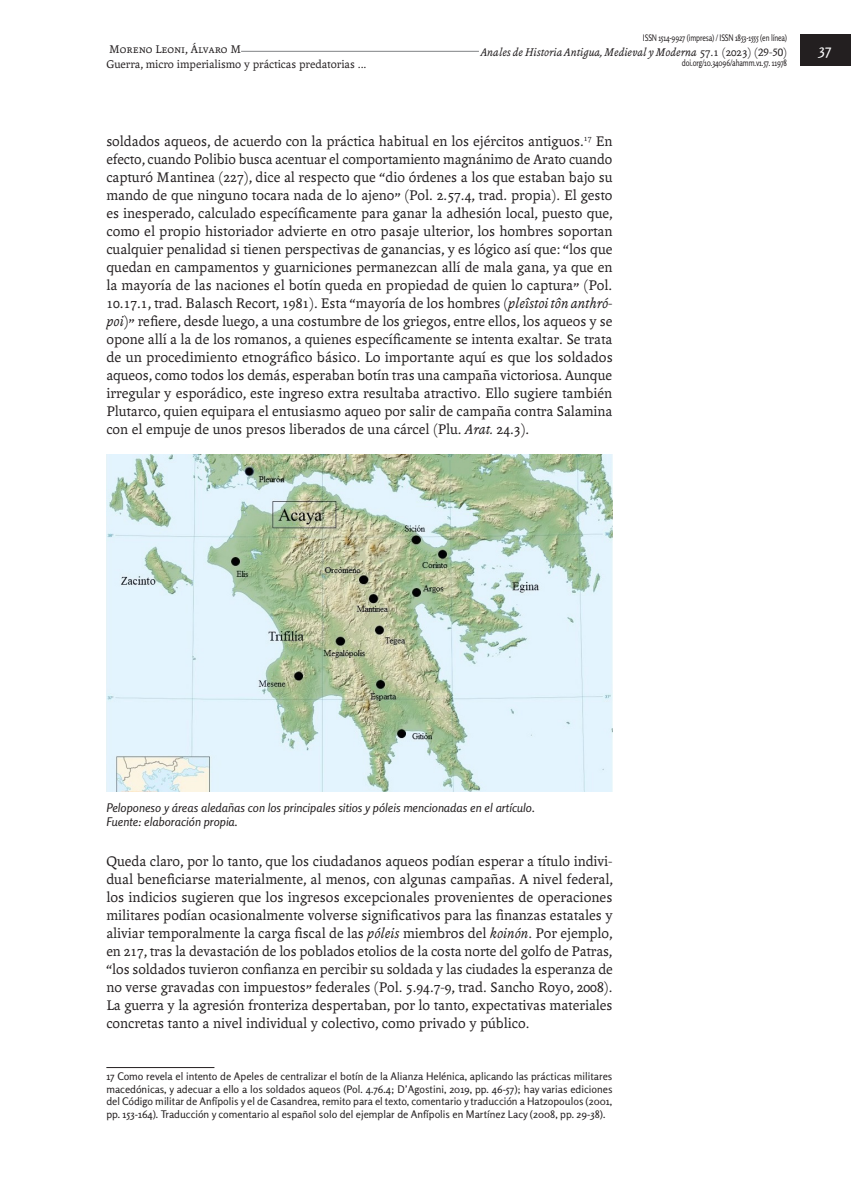
<style>
.page{position:relative;width:851px;height:1191px;background:#fff}
.page>*{position:absolute;margin:0;border:0;box-sizing:border-box;transform-origin:0 0}
.art-texto-central{font:15px/18px "Andralis ND Os F";color:#231f20;text-align:justify}
.t1{font:15px "Rosario";color:#fff}
.Nota_al_pie_o_Img{font:italic 12px "Rosario";color:#231f20}
.t2{font:italic 12px "Andralis ND Os F";color:#231f20}
.t3{font:12px "Andralis ND Os F";color:#231f20}
.t4{font:12px "Andralis NDSC";color:#231f20}
.nota-al-pie{font:10.5px/12.6px "Rosario";color:#231f20;text-align:justify}
.t5{font:9px "Rosario";letter-spacing:-.02em;color:#231f20;scale:.8 1}
.s1{font-style:normal}
.s2{font-family:"Andralis NDSC";font-style:normal}
.s3{font-style:italic}
</style>
<div class="page">
<hr style="left:112px;top:51px;width:540px;height:1px;background:#808285">
<div style="left:479px;top:45px;width:308px;height:15px;background:#fff"></div>
<div style="left:799px;top:35px;width:51px;height:31px;background:#231f20"></div>
<div style="left:106px;top:43px;width:135px;height:15px;background:#fff"></div>
<hr style="left:106px;top:1067px;width:108px;height:1px;background:#231f20">
<img style="left:106px;top:454px;width:506px;height:337px">
<p class="t5" style="left:643px;top:33px;width:182px">ISSN 1514-9927 (impresa) / ISSN 1853-1555 (en línea)</p>
<p class="t2" style="left:481px;top:45px;width:308px">Anales de Historia Antigua, Medieval y Moderna <span class="s1">57.1 (2023)</span> <span class="s2">(29-50)</span></p>
<p class="t5" style="left:681px;top:58px;width:133px">doi.org/10.34096/ahamm.v1.57. 11978</p>
<p class="t4" style="left:109px;top:43px;width:133px">Moreno Leoni, Álvaro M</p>
<p class="t1" style="left:818px;top:40px;width:14px">37</p>
<p class="t3" style="left:106px;top:57px;width:262px">Guerra, micro imperialismo y prácticas predatorias ...</p>
<p class="art-texto-central" style="left:106px;top:132px;width:508px">soldados aqueos, de acuerdo con la práctica habitual en los ejércitos antiguos.<sup>17</sup> En efecto, cuando Polibio busca acentuar el comportamiento magnánimo de Arato cuando capturó Mantinea (227), dice al respecto que “dio órdenes a los que estaban bajo su mando de que ninguno tocara nada de lo ajeno” (Pol. 2.57.4, trad. propia). El gesto es inesperado, calculado específicamente para ganar la adhesión local, puesto que, como el propio historiador advierte en otro pasaje ulterior, los hombres soportan cualquier penalidad si tienen perspectivas de ganancias, y es lógico así que: “los que quedan en campamentos y guarniciones permanezcan allí de mala gana, ya que en la mayoría de las naciones el botín queda en propiedad de quien lo captura” (Pol.<br>10.17.1, trad. Balasch Recort, 1981). Esta “mayoría de los hombres (<span class="s3">pleîstoi tôn anthró&shy;poi</span>)” refiere, desde luego, a una costumbre de los griegos, entre ellos, los aqueos y se opone allí a la de los romanos, a quienes específicamente se intenta exaltar. Se trata de un procedimiento etnográfico básico. Lo importante aquí es que los soldados aqueos, como todos los demás, esperaban botín tras una campaña victoriosa. Aunque irregular y esporádico, este ingreso extra resultaba atractivo. Ello sugiere también Plutarco, quien equipara el entusiasmo aqueo por salir de campaña contra Salamina con el empuje de unos presos liberados de una cárcel (Plu. <span class="s3">Arat.</span> 24.3).</p>
<p class="Nota_al_pie_o_Img" style="left:106px;top:800px;width:430px">Peloponeso y áreas aledañas con los principales sitios y póleis mencionadas en el artículo.</p>
<p class="Nota_al_pie_o_Img" style="left:106px;top:815px;width:133px">Fuente: elaboración propia.</p>
<p class="art-texto-central" style="left:106px;top:852px;width:508px">Queda claro, por lo tanto, que los ciudadanos aqueos podían esperar a título indivi&shy;dual beneficiarse materialmente, al menos, con algunas campañas. A nivel federal, los indicios sugieren que los ingresos excepcionales provenientes de operaciones militares podían ocasionalmente volverse significativos para las finanzas estatales y aliviar temporalmente la carga fiscal de las <span class="s3">póleis</span> miembros del <span class="s3">koinón</span>. Por ejemplo, en 217, tras la devastación de los poblados etolios de la costa norte del golfo de Patras, “los soldados tuvieron confianza en percibir su soldada y las ciudades la esperanza de no verse gravadas con impuestos” federales (Pol. 5.94.7-9, trad. Sancho Royo, 2008).<br>La guerra y la agresión fronteriza despertaban, por lo tanto, expectativas materiales concretas tanto a nivel individual y colectivo, como privado y público.</p>
<p class="nota-al-pie" style="left:106px;top:1070px;width:507px">17 Como revela el intento de Apeles de centralizar el botín de la Alianza Helénica, aplicando las prácticas militares macedónicas, y adecuar a ello a los soldados aqueos (Pol. 4.76.4; D’Agostini, 2019, pp. 46-57); hay varias ediciones del Código militar de Anfípolis y el de Casandrea, remito para el texto, comentario y traducción a Hatzopoulos (2001, pp. 153-164). Traducción y comentario al español solo del ejemplar de Anfípolis en Martínez Lacy (2008, pp. 29-38).</p>
</div>
